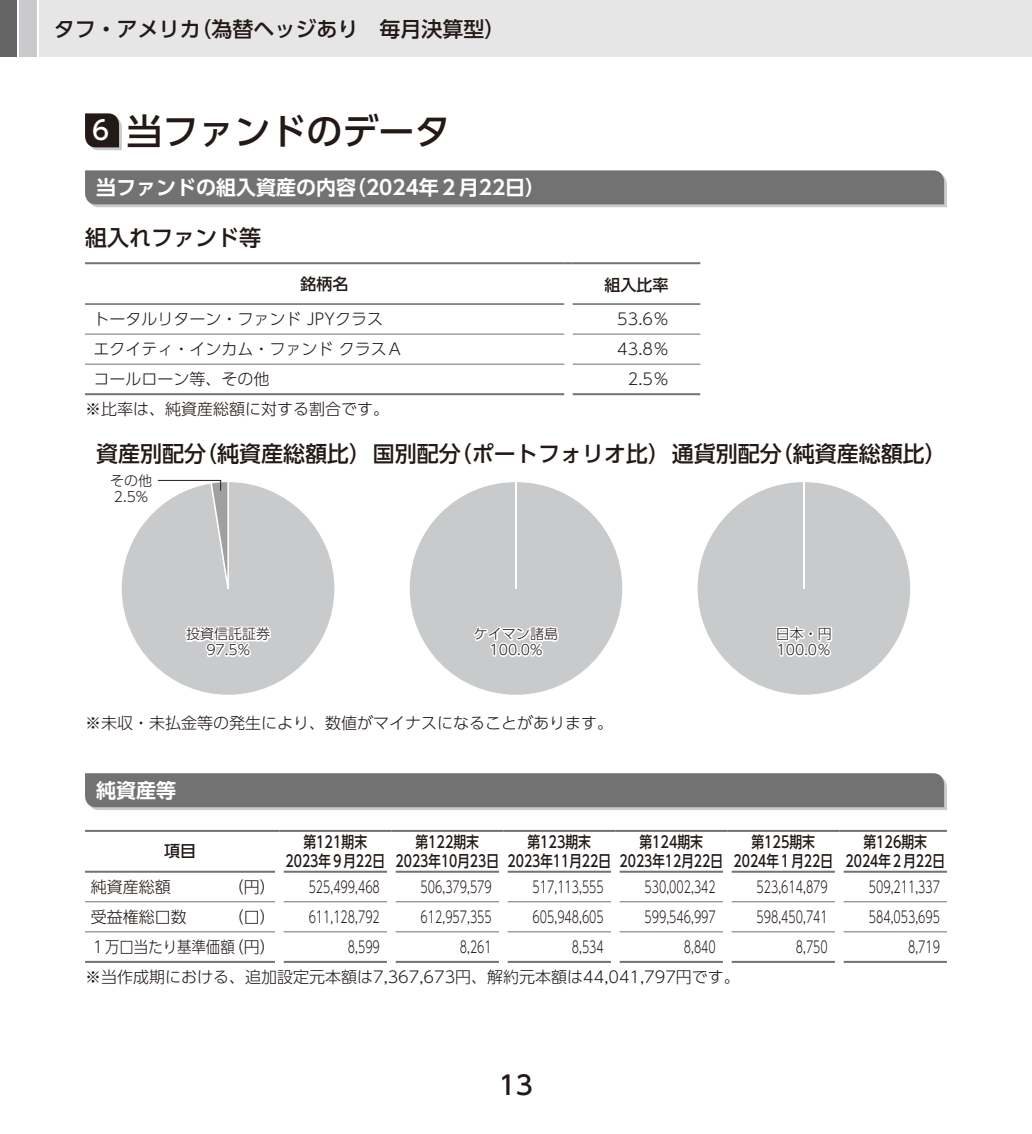
<style>
.page{position:relative;width:1032px;height:1134px;background:#fff}
.page>*{position:absolute;margin:0;border:0;box-sizing:border-box;transform-origin:0 0}
.t1{font:500 36px "UD Shin Go Pro";color:#231916}
.t2{font:500 26px "UD Shin Go Pro";color:#231916}
.t3{font:500 22px "UD Shin Go Pro";color:#231916}
.t4{font:500 21px "UD Shin Go Pro";color:#231916}
.t5{font:700 20px "UD Shin Go Pro De";color:#fff}
.t6{font:300 16px "UD Shin Go Pro";color:#231916}
.t7{font:300 16px "UD Shin Go Pro";color:#231916;scale:.69 1}
.t8{font:500 16px/19.4px "UD Shin Go Pro";color:#231916;scale:.8 1}
.t9{font:300 16px "UD Shin Go Pro";color:#231916;scale:.9 1}
.t10{font:500 16px "UD Shin Go Pro";color:#231916}
.t11{font:300 14px/16px "UD Shin Go Pro";color:#231916;text-align:center}
.s1{font-size:26px;color:#fff}
</style>
<div class="page">
<div style="left:40px;top:0;width:992px;height:57px;background:#e6e6e7"></div>
<div style="left:20px;top:0;width:17px;height:57px;background:#c9cacb"></div>
<div style="left:0;top:0;width:17px;height:57px;background:#666565"></div>
<hr style="left:85px;top:262px;width:479px;height:2px;background:#727272">
<svg style="left:564px;top:262px;width:9px;height:2px"></svg>
<hr style="left:573px;top:262px;width:127px;height:2px;background:#727272">
<hr style="left:85px;top:303px;width:479px;height:2px;background:#727272">
<hr style="left:573px;top:303px;width:127px;height:2px;background:#727272">
<hr style="left:85px;top:393px;width:479px;height:2px;background:#727272">
<hr style="left:573px;top:393px;width:127px;height:2px;background:#727272">
<hr style="left:85px;top:334px;width:479px;height:1px;background:#727272">
<hr style="left:573px;top:334px;width:127px;height:1px;background:#727272">
<hr style="left:85px;top:364px;width:479px;height:1px;background:#727272">
<hr style="left:573px;top:364px;width:127px;height:1px;background:#727272">
<svg style="left:85px;top:113px;width:37px;height:37px"></svg>
<svg style="left:85px;top:170px;width:862px;height:37px;background:#7a7a7a"></svg>
<svg style="left:121px;top:480px;width:214px;height:215px"></svg>
<div style="left:409px;top:481px;width:214px;height:214px;background:#c9cacb;border-radius:107px"></div>
<svg style="left:473px;top:626px;width:86px;height:31px"></svg>
<div style="left:697px;top:481px;width:214px;height:214px;background:#c9cacb;border-radius:107px"></div>
<svg style="left:776px;top:626px;width:56px;height:31px"></svg>
<svg style="left:85px;top:773px;width:862px;height:37px;background:#79797a"></svg>
<hr style="left:85px;top:961px;width:190px;height:2px;background:#727272">
<hr style="left:283px;top:961px;width:104px;height:2px;background:#727272">
<hr style="left:395px;top:961px;width:104px;height:2px;background:#727272">
<hr style="left:507px;top:961px;width:104px;height:2px;background:#727272">
<hr style="left:619px;top:961px;width:104px;height:2px;background:#727272">
<hr style="left:731px;top:961px;width:104px;height:2px;background:#727272">
<hr style="left:843px;top:961px;width:104px;height:2px;background:#727272">
<hr style="left:85px;top:901px;width:190px;height:1px;background:#727272">
<hr style="left:283px;top:901px;width:104px;height:1px;background:#727272">
<hr style="left:395px;top:901px;width:104px;height:1px;background:#727272">
<hr style="left:507px;top:901px;width:104px;height:1px;background:#727272">
<hr style="left:619px;top:901px;width:104px;height:1px;background:#727272">
<hr style="left:731px;top:901px;width:104px;height:1px;background:#727272">
<hr style="left:843px;top:901px;width:104px;height:1px;background:#727272">
<hr style="left:85px;top:931px;width:190px;height:1px;background:#727272">
<hr style="left:283px;top:931px;width:104px;height:1px;background:#727272">
<hr style="left:395px;top:931px;width:104px;height:1px;background:#727272">
<hr style="left:507px;top:931px;width:104px;height:1px;background:#727272">
<hr style="left:619px;top:931px;width:104px;height:1px;background:#727272">
<hr style="left:731px;top:931px;width:104px;height:1px;background:#727272">
<hr style="left:843px;top:931px;width:104px;height:1px;background:#727272">
<hr style="left:85px;top:871px;width:190px;height:2px;background:#727272">
<hr style="left:283px;top:871px;width:104px;height:2px;background:#727272">
<hr style="left:395px;top:871px;width:104px;height:2px;background:#727272">
<hr style="left:507px;top:871px;width:104px;height:2px;background:#727272">
<hr style="left:619px;top:871px;width:104px;height:2px;background:#727272">
<hr style="left:731px;top:871px;width:104px;height:2px;background:#727272">
<hr style="left:843px;top:871px;width:104px;height:2px;background:#727272">
<hr style="left:85px;top:830px;width:194px;height:2px;background:#727272">
<hr style="left:279px;top:830px;width:112px;height:2px;background:#727272">
<hr style="left:391px;top:830px;width:112px;height:2px;background:#727272">
<hr style="left:503px;top:830px;width:112px;height:2px;background:#727272">
<hr style="left:615px;top:830px;width:112px;height:2px;background:#727272">
<hr style="left:727px;top:830px;width:112px;height:2px;background:#727272">
<hr style="left:839px;top:830px;width:108px;height:2px;background:#727272">
<h3 class="t4" style="left:54px;top:12px;width:453px">タフ・アメリカ（為替ヘッジあり　毎月決算型）</h3>
<h1 class="t1" style="left:92px;top:102px;width:360px"><span class="s1">6</span> 当ファンドのデータ</h1>
<p class="t5" style="left:96px;top:171px;width:451px">当ファンドの組入資産の内容（2024年２月22日）</p>
<h3 class="t3" style="left:85px;top:220px;width:177px">組入れファンド等</h3>
<p class="t10" style="left:301px;top:271px;width:49px">銘柄名</p>
<p class="t10" style="left:604px;top:272px;width:65px">組入比率</p>
<p class="t6" style="left:94px;top:306px;width:291px">トータルリターン・ファンド JPYクラス</p>
<p class="t6" style="left:617px;top:306px;width:53px">53.6％</p>
<p class="t6" style="left:94px;top:336px;width:311px">エクイティ・インカム・ファンドクラスＡ</p>
<p class="t6" style="left:617px;top:336px;width:53px">43.8％</p>
<p class="t6" style="left:94px;top:366px;width:177px">コールローン等、その他</p>
<p class="t6" style="left:628px;top:366px;width:43px">2.5％</p>
<p class="t6" style="left:85px;top:396px;width:305px">※比率は、純資産総額に対する割合です。</p>
<h3 class="t3" style="left:96px;top:436px;width:852px">資産別配分（純資産総額比）国別配分（ポートフォリオ比）通貨別配分（純資産総額比）</h3>
<p class="t11" style="left:110px;top:472px;width:44px;text-align:left">その他<br>2.5%</p>
<p class="t11" style="left:186px;top:625px;width:86px">投資信託証券<br>97.5%</p>
<p class="t11" style="left:474px;top:625px;width:85px">ケイマン諸島<br>100.0%</p>
<p class="t11" style="left:776px;top:625px;width:57px;text-align:left">日本・円<br>100.0％</p>
<p class="t6" style="left:85px;top:710px;width:529px">※未収・未払金等の発生により、数値がマイナスになることがあります。</p>
<p class="t5" style="left:96px;top:774px;width:81px">純資産等</p>
<p class="t10" style="left:164px;top:838px;width:33px">項目</p>
<p class="t8" style="left:286px;top:831px;width:825px;text-indent:578px">第126期末<br>2023年９月22日 2023年10月23日 2023年11月22日 2023年12月22日 2024年１月22日 2024年２月22日</p>
<p class="t8" style="left:303px;top:831px;width:81px">第121期末</p>
<p class="t8" style="left:415px;top:831px;width:81px">第122期末</p>
<p class="t8" style="left:527px;top:831px;width:81px">第123期末</p>
<p class="t8" style="left:639px;top:831px;width:81px">第124期末</p>
<p class="t8" style="left:751px;top:831px;width:81px">第125期末</p>
<p class="t6" style="left:91px;top:874px;width:81px">純資産総額</p>
<p class="t6" style="left:228px;top:874px;width:49px">（円）</p>
<p class="t7" style="left:309px;top:874px;width:105px">525,499,468</p>
<p class="t7" style="left:421px;top:874px;width:105px">506,379,579</p>
<p class="t7" style="left:533px;top:874px;width:105px">517,113,555</p>
<p class="t7" style="left:645px;top:874px;width:105px">530,002,342</p>
<p class="t7" style="left:756px;top:874px;width:105px">523,614,879</p>
<p class="t7" style="left:869px;top:874px;width:105px">509,211,337</p>
<p class="t6" style="left:91px;top:904px;width:97px">受益権総口数</p>
<p class="t6" style="left:228px;top:904px;width:49px">（口）</p>
<p class="t7" style="left:309px;top:904px;width:105px">611,128,792</p>
<p class="t7" style="left:421px;top:904px;width:105px">612,957,355</p>
<p class="t7" style="left:533px;top:904px;width:105px">605,948,605</p>
<p class="t7" style="left:645px;top:904px;width:105px">599,546,997</p>
<p class="t7" style="left:756px;top:904px;width:105px">598,450,741</p>
<p class="t7" style="left:869px;top:904px;width:105px">584,053,695</p>
<p class="t9" style="left:91px;top:933px;width:207px">１万口当たり基準価額（円）</p>
<p class="t7" style="left:348px;top:933px;width:48px">8,599</p>
<p class="t7" style="left:460px;top:933px;width:48px">8,261</p>
<p class="t7" style="left:572px;top:933px;width:48px">8,534</p>
<p class="t7" style="left:684px;top:933px;width:48px">8,840</p>
<p class="t7" style="left:796px;top:933px;width:48px">8,750</p>
<p class="t7" style="left:908px;top:933px;width:48px">8,719</p>
<p class="t6" style="left:85px;top:963px;width:656px">※当作成期における、追加設定元本額は7,367,673円、解約元本額は44,041,797円です。</p>
<h2 class="t2" style="left:499px;top:1063px;width:36px">13</h2>
</div>
